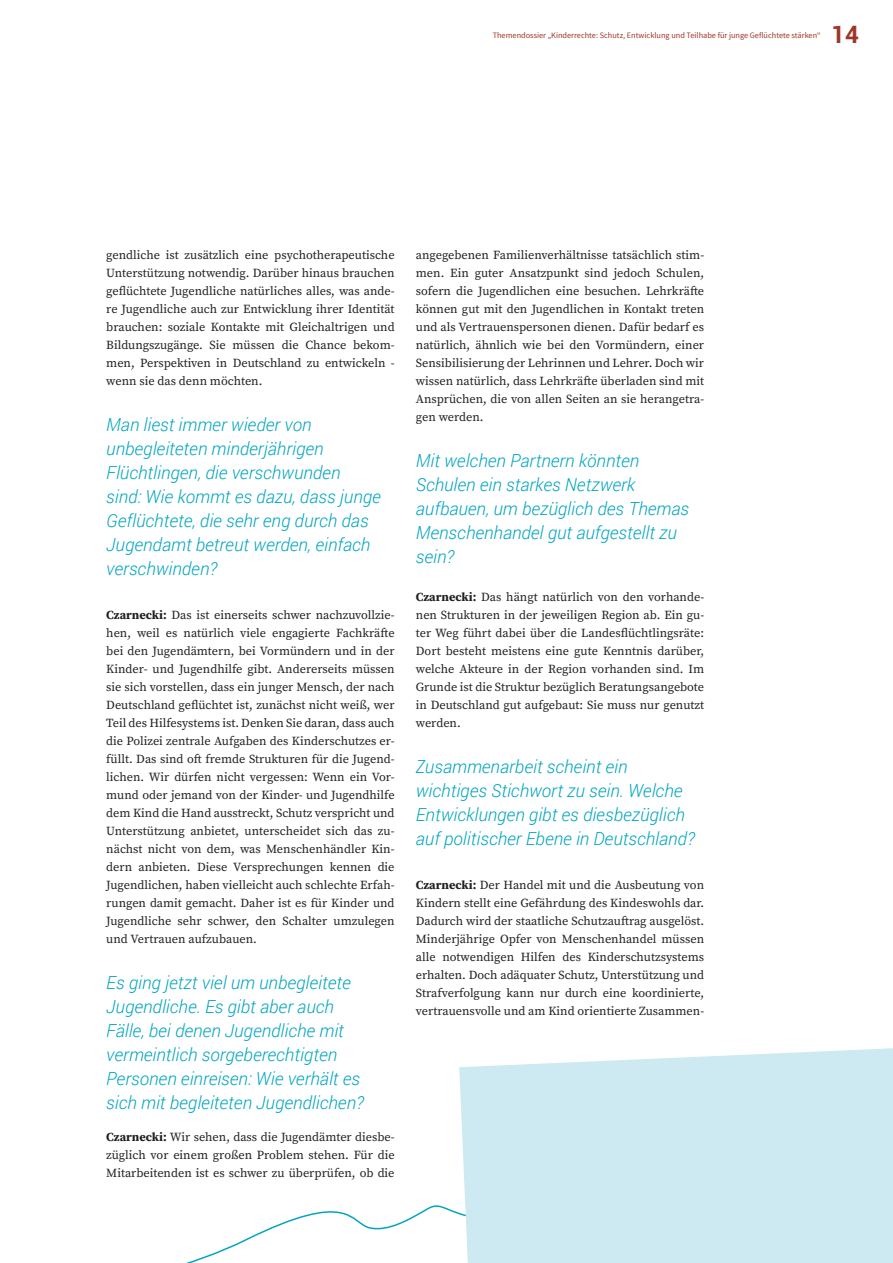
<style>
.page{position:relative;width:893px;height:1263px;background:#fff}
.page>*{position:absolute;margin:0;border:0;box-sizing:border-box;transform-origin:0 0}
.t1{font:700 24px "Roboto";color:#9e3528}
.t2{font:italic 300 18px/24px "Roboto";color:#00a5c0}
.t3{font:12.3px/18px "Source Serif Pro";color:#231f20;text-align:justify}
.t4{font:8.25px "Source Sans Pro";color:#9e3528}
.s1{font-weight:700}
</style>
<div class="page">
<svg style="left:186px;top:1205px;width:273px;height:58px"></svg>
<div style="left:459px;top:1048px;width:434px;height:215px;background:#cde9f1"></div>
<p class="t4" style="left:493px;top:30px;width:329px">Themendossier „Kinderrechte: Schutz, Entwicklung und Teilhabe für junge Geflüchtete stärken“</p>
<h1 class="t1" style="left:831px;top:17px;width:29px">14</h1>
<p class="t3" style="left:106px;top:246px;width:290px">gendliche ist zusätzlich eine psychotherapeutische Unterstützung notwendig. Darüber hinaus brauchen geflüchtete Jugendliche natürliches alles, was ande&shy;re Jugendliche auch zur Entwicklung ihrer Identität brauchen: soziale Kontakte mit Gleichaltrigen und Bildungszugänge. Sie müssen die Chance bekom&shy;men, Perspektiven in Deutschland zu entwickeln - wenn sie das denn möchten.</p>
<h2 class="t2" style="left:106px;top:412px;width:276px">Man liest immer wieder von unbegleiteten minderjährigen<br>Flüchtlingen, die verschwunden<br>sind: Wie kommt es dazu, dass junge<br>Geflüchtete, die sehr eng durch das<br>Jugendamt betreut werden, einfach verschwinden?</h2>
<p class="t3" style="left:106px;top:606px;width:290px"><span class="s1">Czarnecki:</span> Das ist einerseits schwer nachzuvollzie&shy;hen, weil es natürlich viele engagierte Fachkräfte bei den Jugendämtern, bei Vormündern und in der Kinder- und Jugendhilfe gibt. Andererseits müssen sie sich vorstellen, dass ein junger Mensch, der nach Deutschland geflüchtet ist, zunächst nicht weiß, wer Teil des Hilfesystems ist. Denken Sie daran, dass auch die Polizei zentrale Aufgaben des Kinderschutzes er&shy;füllt. Das sind oft fremde Strukturen für die Jugend&shy;lichen. Wir dürfen nicht vergessen: Wenn ein Vor&shy;mund oder jemand von der Kinder- und Jugendhilfe dem Kind die Hand ausstreckt, Schutz verspricht und Unterstützung anbietet, unterscheidet sich das zu&shy;nächst nicht von dem, was Menschenhändler Kin&shy;dern anbieten. Diese Versprechungen kennen die Jugendlichen, haben vielleicht auch schlechte Erfah&shy;rungen damit gemacht. Daher ist es für Kinder und Jugendliche sehr schwer, den Schalter umzulegen und Vertrauen aufzubauen.</p>
<h2 class="t2" style="left:106px;top:970px;width:259px">Es ging jetzt viel um unbegleitete Jugendliche. Es gibt aber auch Fälle, bei denen Jugendliche mit vermeintlich sorgeberechtigten Personen einreisen: Wie verhält es sich mit begleiteten Jugendlichen?</h2>
<p class="t3" style="left:106px;top:1128px;width:290px"><span class="s1">Czarnecki:</span> Wir sehen, dass die Jugendämter diesbe&shy;züglich vor einem großen Problem stehen. Für die Mitarbeitenden ist es schwer zu überprüfen, ob die</p>
<p class="t3" style="left:416px;top:246px;width:290px">angegebenen Familienverhältnisse tatsächlich stim&shy;men. Ein guter Ansatzpunkt sind jedoch Schulen, sofern die Jugendlichen eine besuchen. Lehrkräfte können gut mit den Jugendlichen in Kontakt treten und als Vertrauenspersonen dienen. Dafür bedarf es natürlich, ähnlich wie bei den Vormündern, einer Sensibilisierung der Lehrinnen und Lehrer. Doch wir wissen natürlich, dass Lehrkräfte überladen sind mit Ansprüchen, die von allen Seiten an sie herangetra&shy;gen werden.</p>
<h2 class="t2" style="left:416px;top:448px;width:275px">Mit welchen Partnern könnten<br>Schulen ein starkes Netzwerk aufbauen, um bezüglich des Themas<br>Menschenhandel gut aufgestellt zu sein?</h2>
<p class="t3" style="left:416px;top:588px;width:290px"><span class="s1">Czarnecki:</span> Das hängt natürlich von den vorhande&shy;nen Strukturen in der jeweiligen Region ab. Ein gu&shy;ter Weg führt dabei über die Landesflüchtlingsräte:<br>Dort besteht meistens eine gute Kenntnis darüber, welche Akteure in der Region vorhanden sind. Im Grunde ist die Struktur bezüglich Beratungsangebote in Deutschland gut aufgebaut: Sie muss nur genutzt werden.</p>
<h2 class="t2" style="left:416px;top:754px;width:280px">Zusammenarbeit scheint ein wichtiges Stichwort zu sein. Welche Entwicklungen gibt es diesbezüglich auf politischer Ebene in Deutschland?</h2>
<p class="t3" style="left:416px;top:876px;width:290px"><span class="s1">Czarnecki:</span> Der Handel mit und die Ausbeutung von Kindern stellt eine Gefährdung des Kindeswohls dar.<br>Dadurch wird der staatliche Schutzauftrag ausgelöst.<br>Minderjährige Opfer von Menschenhandel müssen alle notwendigen Hilfen des Kinderschutzsystems erhalten. Doch adäquater Schutz, Unterstützung und Strafverfolgung kann nur durch eine koordinierte, vertrauensvolle und am Kind orientierte Zusammen-</p>
</div>
